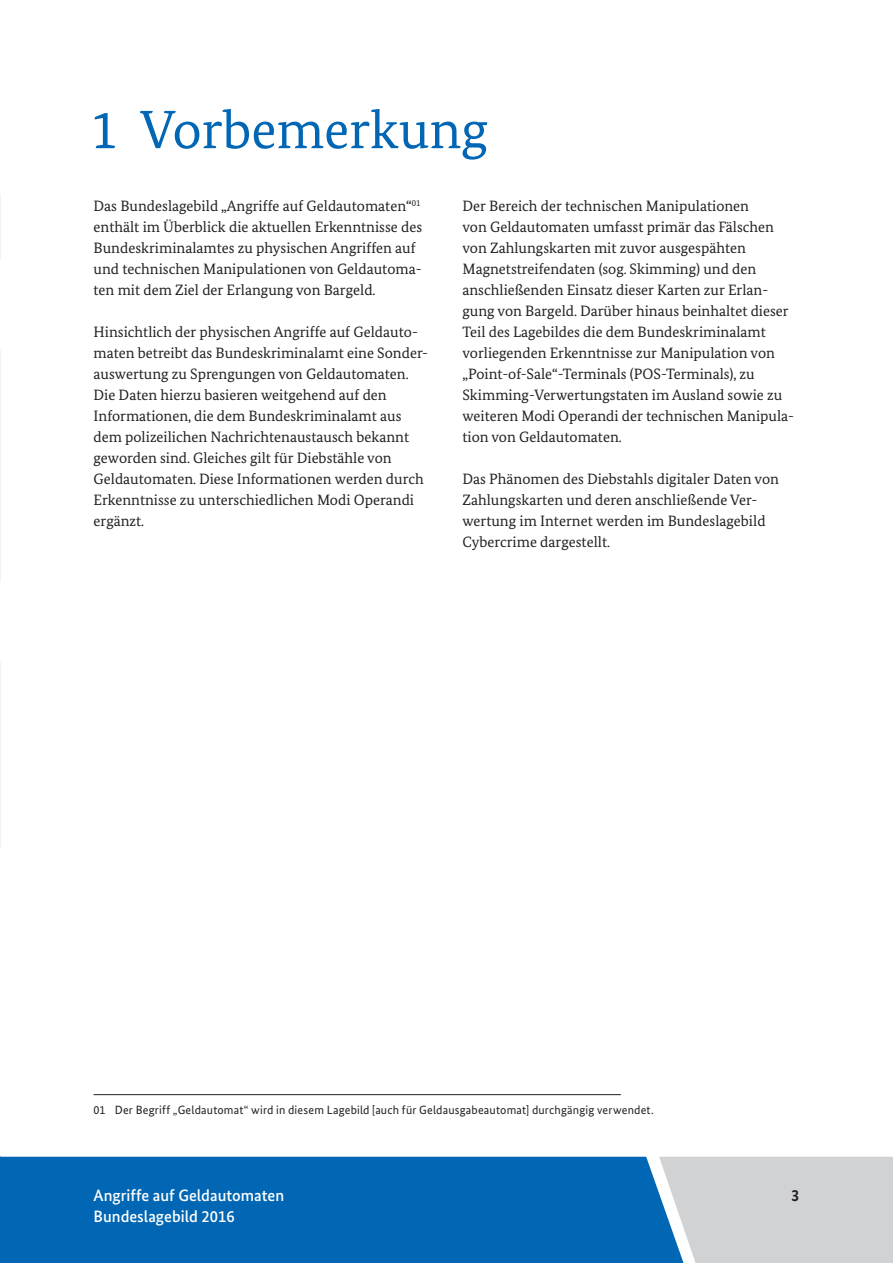
<style>
.page{position:relative;width:893px;height:1263px;background:#fff}
.page>*{position:absolute;margin:0;border:0;box-sizing:border-box;transform-origin:0 0}
.t1{font:54px "Bundes Serif";color:#0167b4}
.t2{font:500 16.5px "Bundes Sans";color:#fff}
.t3{font:700 16.5px "Bundes Sans";color:#231f20}
.t4{font:15px/21px "Bundes Serif";color:#231f20}
.t5{font:12px "Bundes Sans";letter-spacing:.015em;color:#231f20}
</style>
<div class="page">
<svg style="left:0;top:194px;width:1px;height:654px"></svg>
<hr style="left:94px;top:1094px;width:527px;height:1px;background:#231f20">
<div style="left:1px;top:1157px;width:658px;height:106px;background:#0166b3"></div>
<svg style="left:659px;top:1157px;width:234px;height:106px;background:#cacfd4"></svg>
<svg style="left:0;top:1157px;width:1px;height:106px"></svg>
<h1 class="t1" style="left:91px;top:97px;width:399px">1 Vorbemerkung</h1>
<p class="t4" style="left:94px;top:196px;width:330px">Das Bundeslagebild „Angriffe auf Geldautomaten“<sup>01 </sup>enthält im Überblick die aktuellen Erkenntnisse des Bundeskriminalamtes zu physischen Angriffen auf und technischen Manipulationen von Geldautoma&shy;ten mit dem Ziel der Erlangung von Bargeld.</p>
<p class="t4" style="left:94px;top:322px;width:334px">Hinsichtlich der physischen Angriffe auf Geldauto&shy;maten betreibt das Bundeskriminalamt eine Sonder&shy;auswertung zu Sprengungen von Geldautomaten.<br>Die Daten hierzu basieren weitgehend auf den Informationen, die dem Bundeskriminalamt aus dem polizeilichen Nachrichtenaustausch bekannt geworden sind. Gleiches gilt für Diebstähle von Geldautomaten. Diese Informationen werden durch Erkenntnisse zu unterschiedlichen Modi Operandi ergänzt.</p>
<p class="t4" style="left:462px;top:196px;width:333px">Der Bereich der technischen Manipulationen<br>von Geldautomaten umfasst primär das Fälschen von Zahlungskarten mit zuvor ausgespähten Magnetstreifendaten (sog. Skimming) und den anschließenden Einsatz dieser Karten zur Erlan&shy;gung von Bargeld. Darüber hinaus beinhaltet dieser Teil des Lagebildes die dem Bundeskriminalamt vorliegenden Erkenntnisse zur Manipulation von „Point-of-Sale“-Terminals (POS-Terminals), zu Skimming-Verwertungstaten im Ausland sowie zu weiteren Modi Operandi der technischen Manipula&shy;tion von Geldautomaten.</p>
<p class="t4" style="left:462px;top:469px;width:318px">Das Phänomen des Diebstahls digitaler Daten von Zahlungskarten und deren anschließende Ver&shy;wertung im Internet werden im Bundeslagebild Cybercrime dargestellt.</p>
<p class="t5" style="left:94px;top:1103px;width:562px">01 Der Begriff „Geldautomat“ wird in diesem Lagebild [auch für Geldausgabeautomat] durchgängig verwendet.</p>
<p class="t2" style="left:94px;top:1185px;width:192px">Angriffe auf Geldautomaten</p>
<p class="t3" style="left:791px;top:1185px;width:10px">3</p>
<p class="t2" style="left:94px;top:1206px;width:143px">Bundeslagebild 2016</p>
</div>
